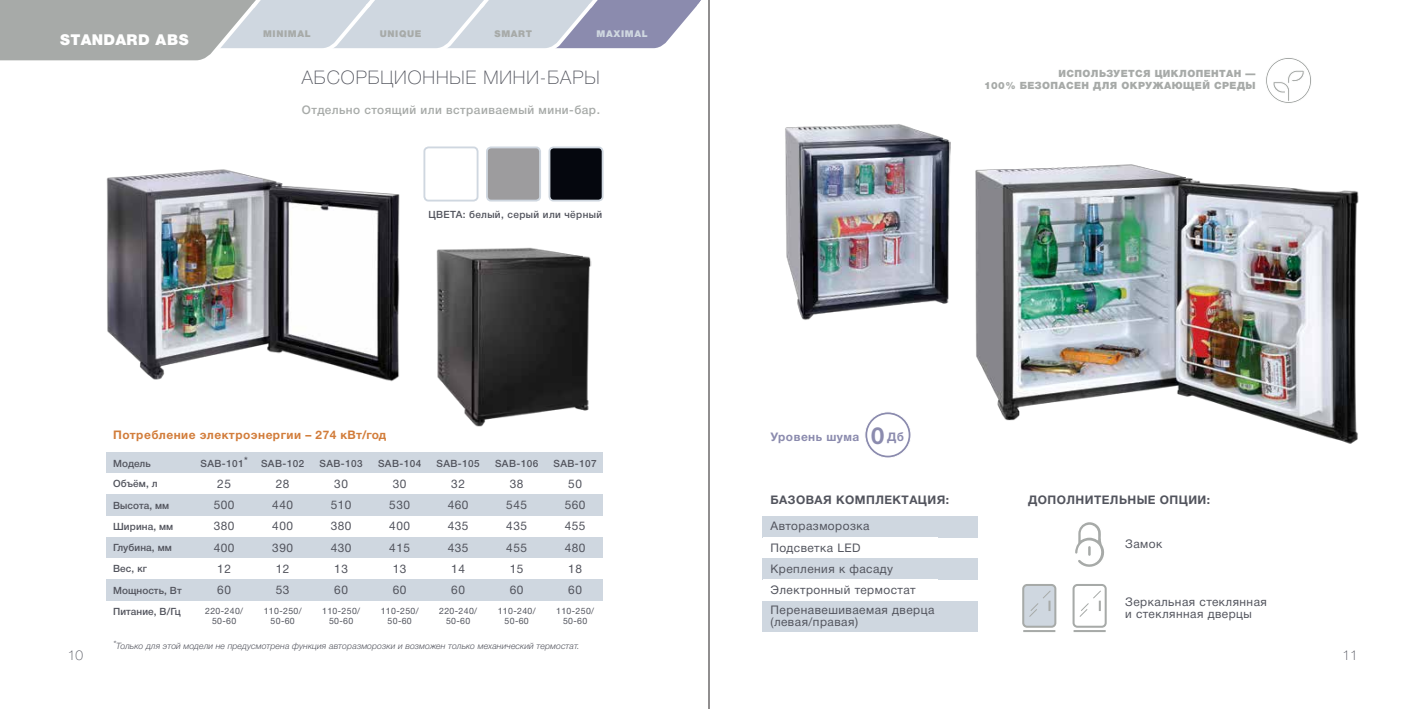
<style>
.page{position:relative;width:1418px;height:709px;background:#fff}
.page>*{position:absolute;margin:0;border:0;box-sizing:border-box;transform-origin:0 0}
.t1{font:100 18.75px "Helvetica Neue Cyr";letter-spacing:.05em;color:#52545d}
.t2{font:15px "Helvetica 9 Black";letter-spacing:.02em;color:#fff}
.t3{font:100 13.75px "Helvetica Neue Cyr";color:#52545d}
.t4{font:11.88px/21.2px "Helvetica Neue Cyr";letter-spacing:.04em;color:#52545d}
.t5{font:700 11.88px "Helvetica Neue Cyr";letter-spacing:.04em;color:#52545d}
.t6{font:500 11.88px "Helvetica Neue Cyr";letter-spacing:.04em;color:#a7aaa8}
.t7{font:700 11.88px "Helvetica Neue Cyr";letter-spacing:.04em;color:#d27d3b}
.t8{font:700 11.88px "Helvetica Neue Cyr";letter-spacing:.04em;color:#8b8bae}
.t9{font:500 10px/21.1px "Helvetica Neue Cyr";letter-spacing:.01em;color:#52545d}
.t10{font:10px/12px "Helvetica 9 Black";letter-spacing:.04em;color:#a7aaa8;text-align:right}
.t11{font:500 10px "Helvetica Neue Cyr";letter-spacing:.04em;color:#52545d}
.t12{font:9.38px "Helvetica 9 Black";letter-spacing:.07em;color:#a7aaa8}
.t13{font:9.38px "Helvetica 9 Black";letter-spacing:.07em;color:#cfd7e0}
.t14{font:italic 300 8.75px "Helvetica Neue Cyr";letter-spacing:.01em;color:#52545d}
.t15{font:8.75px/10.5px "Helvetica Neue Cyr";letter-spacing:.04em;color:#52545d;text-align:center}
.s1{font-size:23.75px}
</style>
<div class="page">
<svg style="left:0;top:0;width:710px;height:66px"></svg>
<img style="left:106px;top:169px;width:294px;height:213px">
<img style="left:436px;top:247px;width:155px;height:180px">
<img style="left:785px;top:124px;width:165px;height:196px">
<img style="left:975px;top:164px;width:384px;height:280px">
<div style="left:106px;top:452px;width:496px;height:21px;background:#cfd7e0"></div>
<div style="left:106px;top:494px;width:496px;height:22px;background:#cfd7e0"></div>
<div style="left:106px;top:537px;width:496px;height:21px;background:#cfd7e0"></div>
<div style="left:106px;top:579px;width:496px;height:22px;background:#cfd7e0"></div>
<div style="left:487px;top:147px;width:53px;height:54px;background:#9d9c9e;border-radius:4px"></div>
<div style="left:486px;top:146px;width:55px;height:55px;border:2px solid #cfd7e0;border-radius:4px"></div>
<div style="left:423px;top:146px;width:55px;height:55px;border:2px solid #cfd7e0;border-radius:4px"></div>
<div style="left:549px;top:147px;width:53px;height:54px;background:#05070e;border-radius:4px"></div>
<div style="left:548px;top:146px;width:55px;height:55px;border:2px solid #cfd7e0;border-radius:4px"></div>
<hr style="left:708px;top:0;width:1px;height:709px;background:#231f20">
<div style="left:762px;top:516px;width:216px;height:21px;background:#cfd7e0"></div>
<div style="left:762px;top:558px;width:216px;height:21px;background:#cfd7e0"></div>
<div style="left:762px;top:601px;width:216px;height:30px;background:#cfd7e0"></div>
<svg style="left:1075px;top:522px;width:29px;height:45px"></svg>
<svg style="left:864px;top:412px;width:47px;height:46px"></svg>
<div style="left:864px;top:412px;width:47px;height:46px;border:1px solid #fff;border-radius:50%"></div>
<div style="left:867px;top:414px;width:41px;height:41px;background:#fff;border-radius:50%"></div>
<svg style="left:1266px;top:58px;width:45px;height:45px"></svg>
<div style="left:1023px;top:585px;width:32px;height:41px;background:#cfd7e0;border-radius:4px"></div>
<div style="left:1022px;top:584px;width:34px;height:43px;border:2px solid #a7aaa8;border-radius:4px"></div>
<hr style="left:1023px;top:630px;width:32px;height:2px;background:#a7aaa8">
<svg style="left:1029px;top:591px;width:22px;height:26px"></svg>
<div style="left:1072px;top:584px;width:34px;height:43px;border:2px solid #a7aaa8;border-radius:4px"></div>
<hr style="left:1073px;top:630px;width:32px;height:2px;background:#a7aaa8">
<svg style="left:1079px;top:590px;width:22px;height:27px"></svg>
<p class="t2" style="left:60px;top:31px;width:130px">STANDARD ABS</p>
<p class="t12" style="left:263px;top:29px;width:49px">MINIMAL</p>
<p class="t12" style="left:380px;top:29px;width:43px">UNIQUE</p>
<p class="t12" style="left:494px;top:29px;width:39px">SMART</p>
<p class="t13" style="left:596px;top:29px;width:53px">MAXIMAL</p>
<h1 class="t1" style="left:302px;top:67px;width:299px">АБСОРБЦИОННЫЕ МИНИ-БАРЫ</h1>
<p class="t6" style="left:302px;top:103px;width:300px">Отдельно стоящий или встраиваемый мини-бар.</p>
<p class="t11" style="left:428px;top:209px;width:175px">ЦВЕТА: белый, серый или чёрный</p>
<p class="t7" style="left:113px;top:428px;width:275px">Потребление электроэнергии – 274 кВт/год</p>
<p class="t9" style="left:113px;top:453px;width:70px">Модель<br>Объём, л<br>Высота, мм<br>Ширина, мм<br>Глубина, мм<br>Вес, кг<br>Мощность, Вт</p>
<p class="t9" style="left:113px;top:601px;width:69px">Питание, В/Гц</p>
<p class="t9" style="left:200px;top:452px;width:49px">SAB-101*</p>
<p class="t9" style="left:261px;top:452px;width:45px">SAB-102</p>
<p class="t9" style="left:319px;top:452px;width:45px">SAB-103</p>
<p class="t9" style="left:378px;top:452px;width:45px">SAB-104</p>
<p class="t9" style="left:436px;top:452px;width:45px">SAB-105</p>
<p class="t9" style="left:495px;top:452px;width:45px">SAB-106</p>
<p class="t9" style="left:553px;top:452px;width:45px">SAB-107</p>
<p class="t4" style="left:217px;top:473px;width:15px">25</p>
<p class="t4" style="left:276px;top:473px;width:15px">28</p>
<p class="t4" style="left:334px;top:473px;width:15px">30</p>
<p class="t4" style="left:393px;top:473px;width:15px">30</p>
<p class="t4" style="left:451px;top:473px;width:15px">32</p>
<p class="t4" style="left:510px;top:473px;width:15px">38</p>
<p class="t4" style="left:214px;top:494px;width:22px">500</p>
<p class="t4" style="left:272px;top:494px;width:22px">440</p>
<p class="t4" style="left:331px;top:494px;width:22px">510</p>
<p class="t4" style="left:389px;top:494px;width:22px">530</p>
<p class="t4" style="left:448px;top:494px;width:22px">460</p>
<p class="t4" style="left:506px;top:494px;width:22px">545</p>
<p class="t4" style="left:214px;top:515px;width:22px">380</p>
<p class="t4" style="left:272px;top:515px;width:22px">400</p>
<p class="t4" style="left:331px;top:515px;width:22px">380</p>
<p class="t4" style="left:389px;top:515px;width:22px">400</p>
<p class="t4" style="left:448px;top:515px;width:22px">435</p>
<p class="t4" style="left:506px;top:515px;width:22px">435</p>
<p class="t4" style="left:214px;top:537px;width:22px">400</p>
<p class="t4" style="left:272px;top:537px;width:22px">390</p>
<p class="t4" style="left:331px;top:537px;width:22px">430</p>
<p class="t4" style="left:389px;top:537px;width:22px">415</p>
<p class="t4" style="left:448px;top:537px;width:22px">435</p>
<p class="t4" style="left:506px;top:537px;width:22px">455</p>
<p class="t4" style="left:217px;top:558px;width:15px">12</p>
<p class="t4" style="left:276px;top:558px;width:15px">12</p>
<p class="t4" style="left:334px;top:558px;width:15px">13</p>
<p class="t4" style="left:393px;top:558px;width:15px">13</p>
<p class="t4" style="left:451px;top:558px;width:15px">14</p>
<p class="t4" style="left:510px;top:558px;width:15px">15</p>
<p class="t4" style="left:217px;top:579px;width:15px">60</p>
<p class="t4" style="left:276px;top:579px;width:15px">53</p>
<p class="t4" style="left:334px;top:579px;width:15px">60</p>
<p class="t4" style="left:393px;top:579px;width:15px">60</p>
<p class="t4" style="left:451px;top:579px;width:15px">60</p>
<p class="t4" style="left:510px;top:579px;width:15px">60</p>
<p class="t4" style="left:564px;top:473px;width:22px">50<br>560<br>455<br>480<br>18<br>60</p>
<p class="t15" style="left:205px;top:605px;width:39px">220-240/<br>50-60</p>
<p class="t15" style="left:264px;top:605px;width:39px">110-250/<br>50-60</p>
<p class="t15" style="left:322px;top:605px;width:39px">110-250/<br>50-60</p>
<p class="t15" style="left:381px;top:605px;width:39px">110-250/<br>50-60</p>
<p class="t15" style="left:439px;top:605px;width:39px">220-240/<br>50-60</p>
<p class="t15" style="left:497px;top:605px;width:39px">110-240/<br>50-60</p>
<p class="t15" style="left:556px;top:605px;width:39px">110-250/<br>50-60</p>
<p class="t10" style="left:984px;top:68px;width:273px">ИСПОЛЬЗУЕТСЯ ЦИКЛОПЕНТАН —<br>100% БЕЗОПАСЕН ДЛЯ ОКРУЖАЮЩЕЙ СРЕДЫ</p>
<p class="t8" style="left:770px;top:430px;width:135px">Уровень шума <span class="s1">0</span> Дб</p>
<p class="t5" style="left:770px;top:493px;width:180px">БАЗОВАЯ КОМПЛЕКТАЦИЯ:</p>
<p class="t4" style="left:770px;top:515px;width:147px">Авторазморозка<br>Подсветка LED<br>Крепления к фасаду<br>Электронный термостат</p>
<p class="t4" style="left:770px;top:603px;width:165px;line-height:12.5px">Перенавешиваемая дверца (левая/правая)</p>
<p class="t5" style="left:1028px;top:493px;width:184px">ДОПОЛНИТЕЛЬНЫЕ ОПЦИИ:</p>
<p class="t4" style="left:1125px;top:533px;width:39px">Замок</p>
<p class="t4" style="left:1125px;top:595px;width:143px;line-height:12.5px">Зеркальная стеклянная и стеклянная дверцы</p>
<p class="t14" style="left:113px;top:641px;width:468px">*Только для этой модели не предусмотрена функция авторазморозки и возможен только механический термостат.</p>
<p class="t3" style="left:68px;top:647px;width:17px">10</p>
<p class="t3" style="left:1342px;top:647px;width:17px">11</p>
</div>
